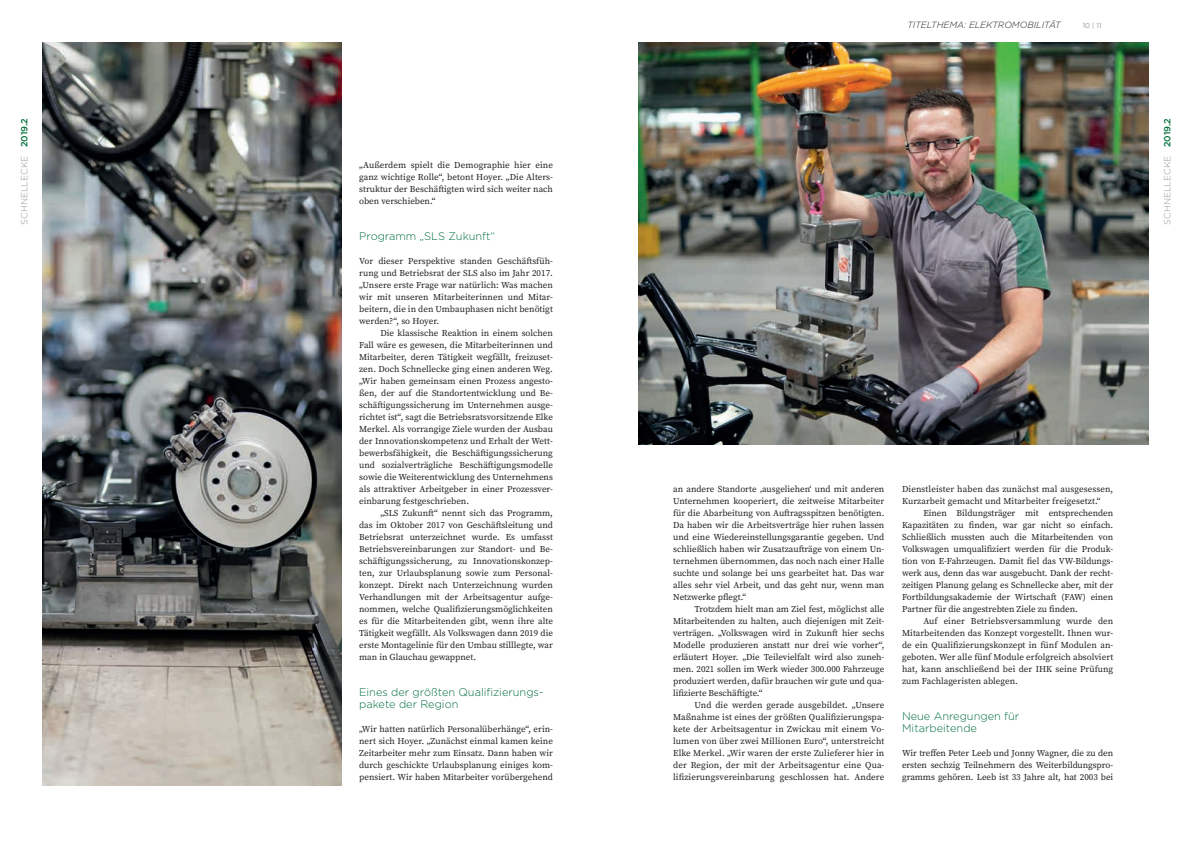
<style>
.page{position:relative;width:1191px;height:842px;background:#fff}
.page>*{position:absolute;margin:0;border:0;box-sizing:border-box;transform-origin:0 0}
.Zwischenüberschrift{font:300 11px/12px "Gotham";color:#006f3d}
.copy_mit{font:9px/12px "Source Serif Pro";color:#231f20;text-align:justify}
.copy_ohne{font:9px/12px "Source Serif Pro";color:#231f20;text-align:justify}
.Zwischenüberschrift-2{font:italic 300 9px "Gotham";color:#231f20}
.t1{font:300 9px "Gotham";color:#939598}
.t2{font:500 9px "Gotham";color:#006f3d}
.t3{font:7px "Gotham";color:#939598}
</style>
<div class="page">
<img style="left:638px;top:43px;width:510px;height:401px">
<img style="left:43px;top:43px;width:299px;height:742px">
<p class="Zwischenüberschrift-2" style="left:907px;top:19px;width:155px">TITELTHEMA: ELEKTROMOBILITÄT</p>
<p class="t3" style="left:1082px;top:21px;width:20px">10 | 11</p>
<p class="t2" style="left:19px;top:147px;width:31px;rotate:-90deg">2019.2</p>
<p class="t2" style="left:1161px;top:147px;width:31px;rotate:-90deg">2019.2</p>
<p class="t1" style="left:19px;top:225px;width:70px;rotate:-90deg">SCHNELLECKE</p>
<p class="t1" style="left:1161px;top:225px;width:70px;rotate:-90deg">SCHNELLECKE</p>
<p class="copy_mit" style="left:359px;top:159px;width:195px">„Außerdem spielt die Demographie hier eine ganz wichtige Rolle“, betont Hoyer. „Die Alters&shy;struktur der Beschäftigten wird sich weiter nach oben verschieben.“</p>
<p class="Zwischenüberschrift" style="left:359px;top:230px;width:137px">Programm „SLS Zukunft“</p>
<p class="copy_ohne" style="left:359px;top:255px;width:195px">Vor dieser Perspektive standen Geschäftsfüh&shy;rung und Betriebsrat der SLS also im Jahr 2017. „Unsere erste Frage war natürlich: Was machen wir mit unseren Mitarbeiterinnen und Mitar&shy;beitern, die in den Umbauphasen nicht benötigt werden?“, so Hoyer.</p>
<p class="copy_mit" style="left:359px;top:327px;width:195px;text-indent:21px">Die klassische Reaktion in einem solchen Fall wäre es gewesen, die Mitarbeiterinnen und Mitarbeiter, deren Tätigkeit wegfällt, freizuset&shy;zen. Doch Schnellecke ging einen anderen Weg. „Wir haben gemeinsam einen Prozess angesto&shy;ßen, der auf die Standortentwicklung und Be&shy;schäftigungssicherung im Unternehmen ausge&shy;richtet ist“, sagt die Betriebsratsvorsitzende Elke Merkel. Als vorrangige Ziele wurden der Ausbau der Innovationskompetenz und Erhalt der Wett&shy;bewerbsfähigkeit, die Beschäftigungssicherung und sozialverträgliche Beschäftigungsmodelle sowie die Weiterentwicklung des Unternehmens als attraktiver Arbeitgeber in einer Prozessver&shy;einbarung festgeschrieben.</p>
<p class="copy_mit" style="left:359px;top:507px;width:195px;text-indent:21px">„SLS Zukunft“ nennt sich das Programm, das im Oktober 2017 von Geschäftsleitung und Betriebsrat unterzeichnet wurde. Es umfasst Betriebsvereinbarungen zur Standort- und Be&shy;schäftigungssicherung, zu Innovationskonzep&shy;ten, zur Urlaubsplanung sowie zum Personal&shy;konzept. Direkt nach Unterzeichnung wurden Verhandlungen mit der Arbeitsagentur aufge&shy;nommen, welche Qualifizierungsmöglichkeiten es für die Mitarbeitenden gibt, wenn ihre alte Tätigkeit wegfällt. Als Volkswagen dann 2019 die erste Montagelinie für den Umbau stilllegte, war man in Glauchau gewappnet.</p>
<p class="Zwischenüberschrift" style="left:359px;top:686px;width:186px">Eines der größten Qualifizierungs&shy;pakete der Region</p>
<p class="copy_ohne" style="left:359px;top:723px;width:195px">„Wir hatten natürlich Personalüberhänge“, erin&shy;nert sich Hoyer. „Zunächst einmal kamen keine Zeitarbeiter mehr zum Einsatz. Dann haben wir durch geschickte Urlaubsplanung einiges kom&shy;pensiert. Wir haben Mitarbeiter vorübergehend</p>
<p class="copy_ohne" style="left:673px;top:483px;width:213px">an andere Standorte ‚ausgeliehen‘ und mit anderen Unternehmen kooperiert, die zeitweise Mitarbeiter für die Abarbeitung von Auftragsspitzen benötigten.<br>Da haben wir die Arbeitsverträge hier ruhen lassen und eine Wiedereinstellungsgarantie gegeben. Und schließlich haben wir Zusatzaufträge von einem Un&shy;ternehmen übernommen, das noch nach einer Halle suchte und solange bei uns gearbeitet hat. Das war alles sehr viel Arbeit, und das geht nur, wenn man Netzwerke pflegt.“</p>
<p class="copy_mit" style="left:673px;top:603px;width:213px;text-indent:21px">Trotzdem hielt man am Ziel fest, möglichst alle Mitarbeitenden zu halten, auch diejenigen mit Zeit&shy;verträgen. „Volkswagen wird in Zukunft hier sechs Modelle produzieren anstatt nur drei wie vorher“, erläutert Hoyer. „Die Teilevielfalt wird also zuneh&shy;men. 2021 sollen im Werk wieder 300.000 Fahrzeuge produziert werden, dafür brauchen wir gute und qua&shy;lifizierte Beschäftigte.“</p>
<p class="copy_mit" style="left:673px;top:699px;width:213px;text-indent:21px">Und die werden gerade ausgebildet. „Unsere Maßnahme ist eines der größten Qualifizierungspa&shy;kete der Arbeitsagentur in Zwickau mit einem Vo&shy;lumen von über zwei Millionen Euro“, unterstreicht Elke Merkel. „Wir waren der erste Zulieferer hier in der Region, der mit der Arbeitsagentur eine Qua&shy;lifizierungsvereinbarung geschlossen hat. Andere</p>
<p class="copy_mit" style="left:902px;top:483px;width:213px">Dienstleister haben das zunächst mal ausgesessen,<br>Kurzarbeit gemacht und Mitarbeiter freigesetzt.“</p>
<p class="copy_mit" style="left:902px;top:507px;width:213px;text-indent:21px">Einen Bildungsträger mit entsprechenden Kapazitäten zu finden, war gar nicht so einfach.<br>Schließlich mussten auch die Mitarbeitenden von Volkswagen umqualifiziert werden für die Produk&shy;tion von E-Fahrzeugen. Damit fiel das VW-Bildungs&shy;werk aus, denn das war ausgebucht. Dank der recht&shy;zeitigen Planung gelang es Schnellecke aber, mit der Fortbildungsakademie der Wirtschaft (FAW) einen Partner für die angestrebten Ziele zu finden.</p>
<p class="copy_mit" style="left:902px;top:615px;width:213px;text-indent:21px">Auf einer Betriebsversammlung wurde den Mitarbeitenden das Konzept vorgestellt. Ihnen wur&shy;de ein Qualifizierungskonzept in fünf Modulen an&shy;geboten. Wer alle fünf Module erfolgreich absolviert hat, kann anschließend bei der IHK seine Prüfung zum Fachlageristen ablegen.</p>
<p class="Zwischenüberschrift" style="left:902px;top:710px;width:119px">Neue Anregungen für<br>Mitarbeitende</p>
<p class="copy_ohne" style="left:902px;top:747px;width:213px">Wir treffen Peter Leeb und Jonny Wagner, die zu den ersten sechzig Teilnehmern des Weiterbildungspro&shy;gramms gehören. Leeb ist 33 Jahre alt, hat 2003 bei</p>
</div>
